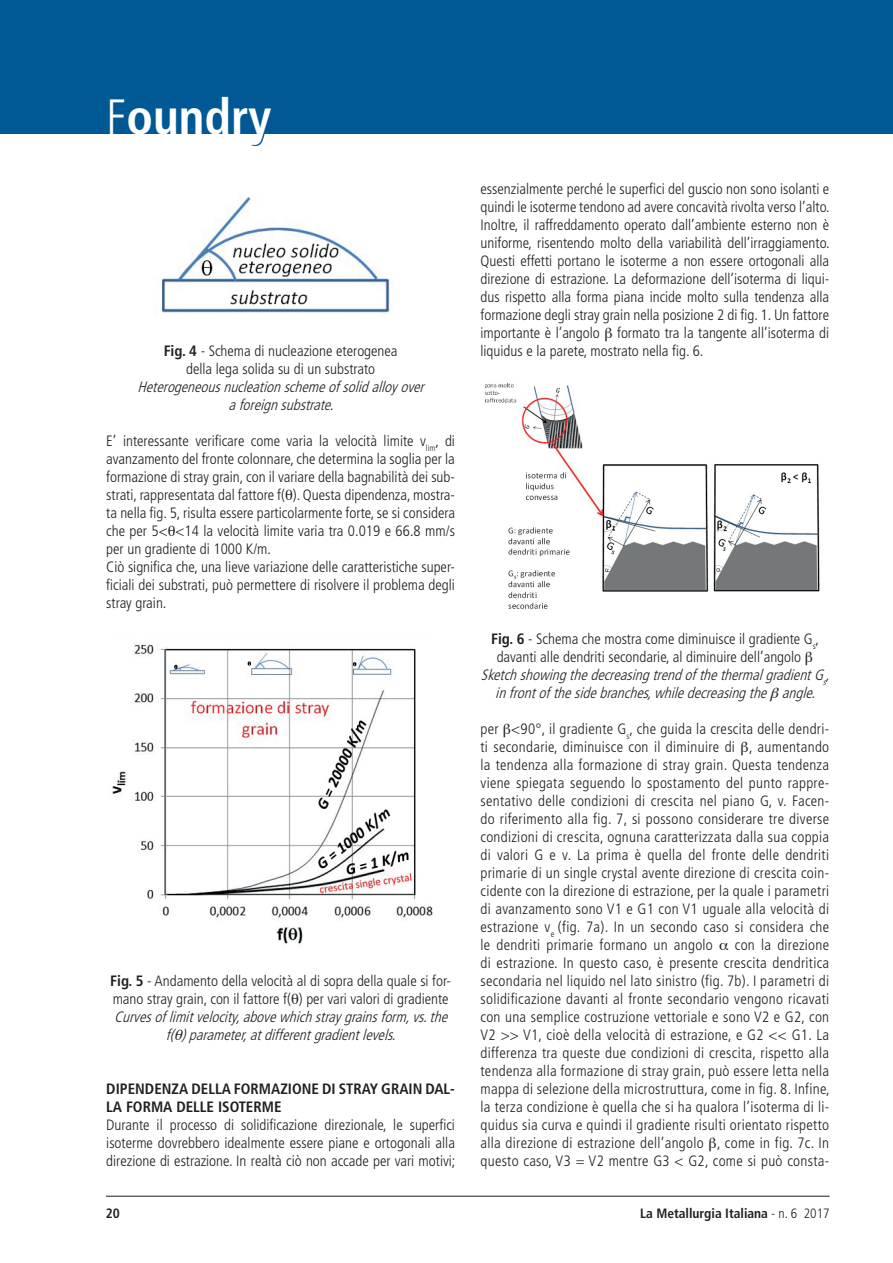
<style>
.page{position:relative;width:893px;height:1263px;background:#fff}
.page>*{position:absolute;margin:0;border:0;box-sizing:border-box;transform-origin:0 0}
.t1{font:700 condensed 49.5px "Frutiger LT Std";color:#fff}
.t2{font:300 condensed 15px/18px "Frutiger LT Std";color:#231f20;text-align:justify}
.t3{font:italic 300 condensed 15px/18px "Frutiger LT Std";color:#231f20;text-align:center}
.t4{font:700 condensed 15px/18px "Frutiger LT Std";color:#231f20}
.t5{font:700 condensed 13.5px "Frutiger LT Std";color:#231f20}
.s1{font-weight:300}
.s2{font-weight:700}
</style>
<div class="page">
<div style="left:0;top:0;width:893px;height:134px;background:#005895"></div>
<hr style="left:106px;top:1196px;width:724px;height:1px;background:#231f20">
<svg style="left:251px;top:134px;width:14px;height:12px"></svg>
<img style="left:154px;top:196px;width:239px;height:119px">
<img style="left:112px;top:643px;width:321px;height:301px">
<img style="left:484px;top:382px;width:336px;height:227px">
<h1 class="t1" style="left:106px;top:87px;width:167px"><span class="s1">F</span>OUNDRY</h1>
<p class="t2" style="left:164px;top:342px;width:235px;text-align:center"><span class="s2">FIG. 4</span> - Schema di nucleazione eterogenea della lega solida su di un substrato</p>
<p class="t3" style="left:138px;top:378px;width:292px">Heterogeneousnucleationschemeofsolidalloyover aforeignsubstrate.</p>
<p class="t2" style="left:106px;top:432px;width:350px;text-align:left">E’ interessante verificare come varia la velocità limite v<sub>lim</sub>, di avanzamento del fronte colonnare, che determina la soglia per la formazione di stray grain, con il variare della bagnabilità dei sub&shy;strati, rappresentata dal fattore f( ). Questa dipendenza, mostra&shy;ta nella fig. 5, risulta essere particolarmente forte, se si considera che per 5&lt; &lt;14 la velocità limite varia tra 0.019 e 66.8 mm/s per un gradiente di 1000 K/m.<br>Ciò significa che, una lieve variazione delle caratteristiche super&shy;ficiali dei substrati, può permettere di risolvere il problema degli stray grain.</p>
<p class="t2" style="left:110px;top:972px;width:342px"><span class="s2">FIG. 5</span> - Andamento della velocità al di sopra della quale si for&shy;mano stray grain, con il fattore f( ) per vari valori di gradiente</p>
<p class="t3" style="left:114px;top:1008px;width:339px">Curvesoflimitvelocity,abovewhichstraygrainsform,vs.the f( )parameter,atdifferentgradientlevels.</p>
<p class="t4" style="left:106px;top:1080px;width:350px">DIPENDENZA DELLA FORMAZIONE DI STRAY GRAI N DAL-<br>LA FORMA DELLE ISOTERME</p>
<p class="t2" style="left:106px;top:1116px;width:351px">Durante il processo di solidificazione direzionale, le superfici isoterme dovrebbero idealmente essere piane e ortogonali alla direzione di estrazione. In realtà ciò non accade per vari motivi;</p>
<p class="t2" style="left:480px;top:180px;width:351px">essenzialmente perché le superfici del guscio non sono isolanti e quindi le isoterme tendono ad avere concavità rivolta verso l’alto.<br>Inoltre, il raffreddamento operato dall’ambiente esterno non è uniforme, risentendo molto della variabilità dell’irraggiamento.<br>Questi effetti portano le isoterme a non essere ortogonali alla direzione di estrazione. La deformazione dell’isoterma di liqui&shy;dus rispetto alla forma piana incide molto sulla tendenza alla formazione degli stray grain nella posizione 2 di fig. 1. Un fattore importante è l’angolo formato tra la tangente all’isoterma di liquidus e la parete, mostrato nella fig. 6.</p>
<p class="t2" style="left:491px;top:630px;width:330px"><span class="s2">FIG. 6</span> - Schema che mostra come diminuisce il gradiente G<sub>s</sub>,</p>
<p class="t2" style="left:497px;top:648px;width:306px">davanti alle dendriti secondarie, al diminuire dell’angolo</p>
<p class="t3" style="left:481px;top:666px;width:354px">SketchshowingthedecreasingtrendofthethermalgradientG<sub>s</sub>,</p>
<p class="t3" style="left:495px;top:684px;width:326px">infrontofthesidebranches,whiledecreasingthe angle.</p>
<p class="t2" style="left:480px;top:720px;width:350px">per &lt;90°, il gradiente G<sub>s</sub>, che guida la crescita delle dendri&shy;ti secondarie, diminuisce con il diminuire di , aumentando la tendenza alla formazione di stray grain. Questa tendenza viene spiegata seguendo lo spostamento del punto rappre&shy;sentativo delle condizioni di crescita nel piano G, v. Facen&shy;do riferimento alla fig. 7, si possono considerare tre diverse condizioni di crescita, ognuna caratterizzata dalla sua coppia di valori G e v. La prima è quella del fronte delle dendriti primarie di un single crystal avente direzione di crescita coin&shy;cidente con la direzione di estrazione, per la quale i parametri di avanzamento sono V1 e G1 con V1 uguale alla velocità di estrazione v<sub>e</sub> (fig. 7a). In un secondo caso si considera che le dendriti primarie formano un angolo</p>
<p class="t2" style="left:480px;top:936px;width:351px;text-indent:254px">con la direzione di estrazione. In questo caso, è presente crescita dendritica secondaria nel liquido nel lato sinistro (fig. 7b). I parametri di solidificazione davanti al fronte secondario vengono ricavati con una semplice costruzione vettoriale e sono V2 e G2, con V2 &gt;&gt; V1, cioè della velocità di estrazione, e G2 &lt;&lt; G1. La differenza tra queste due condizioni di crescita, rispetto alla tendenza alla formazione di stray grain, può essere letta nella mappa di selezione della microstruttura, come in fig. 8. Infine, la terza condizione è quella che si ha qualora l’isoterma di li&shy;quidus sia curva e quindi il gradiente risulti orientato rispetto alla direzione di estrazione dell’angolo , come in fig. 7c. In questo caso, V3 = V2 mentre G3 &lt; G2, come si può consta-</p>
<p class="t5" style="left:106px;top:1205px;width:16px">20</p>
<p class="t5" style="left:640px;top:1205px;width:191px">LA METALLURGIA ITALIANA <span class="s1">- n. 6 2017</span></p>
</div>
